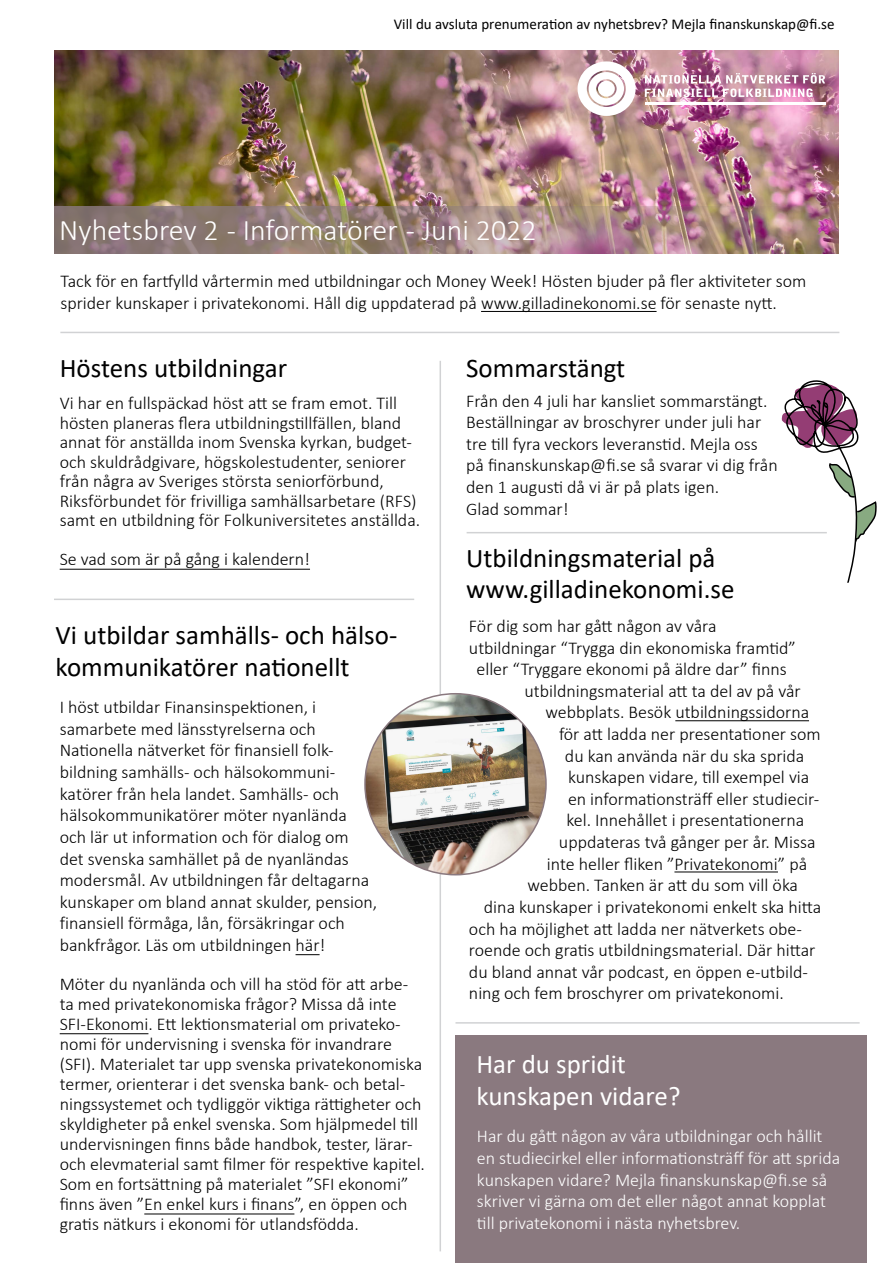
<style>
.page{position:relative;width:893px;height:1263px;background:#fff}
.page>*{position:absolute;margin:0;border:0;box-sizing:border-box;transform-origin:0 0}
.t1{font:300 30px "Calibri";color:#fff}
.t2{font:27px/31.5px "Calibri";color:#000}
.t3{font:27px/31.5px "Calibri";color:#fff}
.t4{font:300 18px/21.6px "Calibri";color:#000}
.t5{font:300 18px/21.6px "Calibri";color:#fff}
.t6{font:15px "Calibri";color:#000}
</style>
<div class="page">
<div style="left:455px;top:1036px;width:412px;height:227px;background:#8a797f"></div>
<hr style="left:440px;top:361px;width:1px;height:890px;background:#d1d2d4">
<hr style="left:481px;top:311px;width:176px;height:1px;background:#000">
<hr style="left:60px;top:332px;width:779px;height:1px;background:#d1d2d4">
<hr style="left:467px;top:532px;width:360px;height:1px;background:#d1d2d4">
<img style="left:55px;top:51px;width:784px;height:203px">
<img style="left:55px;top:206px;width:783px;height:48px">
<hr style="left:645px;top:102px;width:180px;height:2px;background:#fff">
<img style="left:645px;top:73px;width:180px;height:24px">
<svg style="left:577px;top:61px;width:59px;height:55px"></svg>
<div style="left:598px;top:81px;width:17px;height:16px;background:#fff;border-radius:50%"></div>
<svg style="left:777px;top:380px;width:99px;height:203px"></svg>
<hr style="left:455px;top:1022px;width:405px;height:2px;background:#d1d2d4">
<hr style="left:675px;top:720px;width:134px;height:1px;background:#000">
<hr style="left:674px;top:871px;width:104px;height:1px;background:#000">
<hr style="left:54px;top:599px;width:360px;height:1px;background:#d1d2d4">
<img style="left:365px;top:694px;width:181px;height:181px;border-radius:90px">
<svg style="left:296px;top:954px;width:24px;height:1px"></svg>
<hr style="left:60px;top:1033px;width:88px;height:1px;background:#000">
<hr style="left:144px;top:1213px;width:150px;height:1px;background:#000">
<hr style="left:60px;top:569px;width:250px;height:1px;background:#000">
<p class="t6" style="left:394px;top:14px;width:442px">Vill du avsluta prenumeration av nyhetsbrev? Mejla finanskunskap@fi.se</p>
<p class="t1" style="left:59px;top:211px;width:479px">Nyhetsbrev 2 - Informatörer - Juni 2022</p>
<p class="t4" style="left:60px;top:269px;width:748px;line-height:22.5px">Tack för en fartfylld vårtermin med utbildningar och Money Week! Hösten bjuder på fler aktiviteter som sprider kunskaper i privatekonomi. Håll dig uppdaterad på www.gilladinekonomi.se för senaste nytt.</p>
<p class="t2" style="left:60px;top:351px;width:229px">Höstens utbildningar</p>
<p class="t4" style="left:60px;top:394px;width:362px;line-height:19.5px">Vi har en fullspäckad höst att se fram emot. Till hösten planeras flera utbildningstillfällen, bland annat för anställda inom Svenska kyrkan, budget&shy;och skuldrådgivare, högskolestudenter, seniorer från några av Sveriges största seniorförbund, Riksförbundet för frivilliga samhällsarbetare (RFS) samt en utbildning för Folkuniversitetes anställda.</p>
<p class="t4" style="left:60px;top:548px;width:252px">Se vad som är på gång i kalendern!</p>
<p class="t2" style="left:56px;top:619px;width:343px">Vi utbildar samhälls- och hälso&shy;kommunikatörer nationellt</p>
<p class="t4" style="left:60px;top:696px;width:319px">I höst utbildar Finansinspektionen, i samarbete med länsstyrelserna och Nationella nätverket för finansiell folk&shy;bildning samhälls- och hälsokommuni&shy;katörer från hela landet. Samhälls- och hälsokommunikatörer möter nyanlända och lär ut information och för dialog om det svenska samhället på de nyanländas modersmål. Av utbildningen får deltagarna kunskaper om bland annat skulder, pension, finansiell förmåga, lån, försäkringar och bankfrågor. Läs om utbildningen här!</p>
<p class="t4" style="left:60px;top:974px;width:367px;line-height:20px">Möter du nyanlända och vill ha stöd för att arbe&shy;ta med privatekonomiska frågor? Missa då inte SFI-Ekonomi. Ett lektionsmaterial om privateko&shy;nomi för undervisning i svenska för invandrare (SFI). Materialet tar upp svenska privatekonomiska termer, orienterar i det svenska bank- och betal&shy;ningssystemet och tydliggör viktiga rättigheter och skyldigheter på enkel svenska. Som hjälpmedel till undervisningen finns både handbok, tester, lärar&shy;och elevmaterial samt filmer för respektive kapitel.<br>Som en fortsättning på materialet ”SFI ekonomi” finns även ”En enkel kurs i finans”, en öppen och gratis nätkurs i ekonomi för utlandsfödda.</p>
<p class="t2" style="left:466px;top:352px;width:161px">Sommarstängt</p>
<p class="t4" style="left:466px;top:390px;width:313px">Från den 4 juli har kansliet sommarstängt.<br>Beställningar av broschyrer under juli har tre till fyra veckors leveranstid. Mejla oss på finanskunskap@fi.se så svarar vi dig från den 1 augusti då vi är på plats igen.<br>Glad sommar!</p>
<p class="t2" style="left:466px;top:541px;width:270px">Utbildningsmaterial på www.gilladinekonomi.se</p>
<p class="t4" style="left:469px;top:615px;width:249px">För dig som har gått någon av våra</p>
<p class="t4" style="left:469px;top:637px;width:328px">utbildningar “Trygga din ekonomiska framtid”</p>
<p class="t4" style="left:476px;top:658px;width:312px">eller “Tryggare ekonomi på äldre dar” finns</p>
<p class="t4" style="left:524px;top:680px;width:278px">utbildningsmaterial att ta del av på vår</p>
<p class="t4" style="left:545px;top:701px;width:265px">webbplats. Besök utbildningssidorna</p>
<p class="t4" style="left:559px;top:723px;width:263px">för att ladda ner presentationer som</p>
<p class="t4" style="left:565px;top:745px;width:241px">du kan använda när du ska sprida</p>
<p class="t4" style="left:568px;top:766px;width:243px">kunskapen vidare, till exempel via</p>
<p class="t4" style="left:568px;top:788px;width:253px">en informationsträff eller studiecir-</p>
<p class="t4" style="left:566px;top:809px;width:239px">kel. Innehållet i presentationerna</p>
<p class="t4" style="left:559px;top:831px;width:258px">uppdateras två gånger per år. Missa</p>
<p class="t4" style="left:547px;top:853px;width:262px">inte heller fliken ”Privatekonomi” på</p>
<p class="t4" style="left:527px;top:874px;width:272px">webben. Tanken är att du som vill öka</p>
<p class="t4" style="left:484px;top:896px;width:339px">dina kunskaper i privatekonomi enkelt ska hitta</p>
<p class="t4" style="left:469px;top:917px;width:335px">och ha möjlighet att ladda ner nätverkets obe-</p>
<p class="t4" style="left:469px;top:939px;width:348px">roende och gratis utbildningsmaterial. Där hittar</p>
<p class="t4" style="left:469px;top:961px;width:340px">du bland annat vår podcast, en öppen e-utbild-</p>
<p class="t4" style="left:469px;top:982px;width:316px">ning och fem broschyrer om privatekonomi.</p>
<p class="t3" style="left:476px;top:1048px;width:206px">Har du spridit kunskapen vidare?</p>
<p class="t5" style="left:477px;top:1125px;width:365px">Har du gått någon av våra utbildningar och hållit en studiecirkel eller informationsträff för att sprida kunskapen vidare? Mejla finanskunskap@fi.se så skriver vi gärna om det eller något annat kopplat till privatekonomi i nästa nyhetsbrev.</p>
</div>
